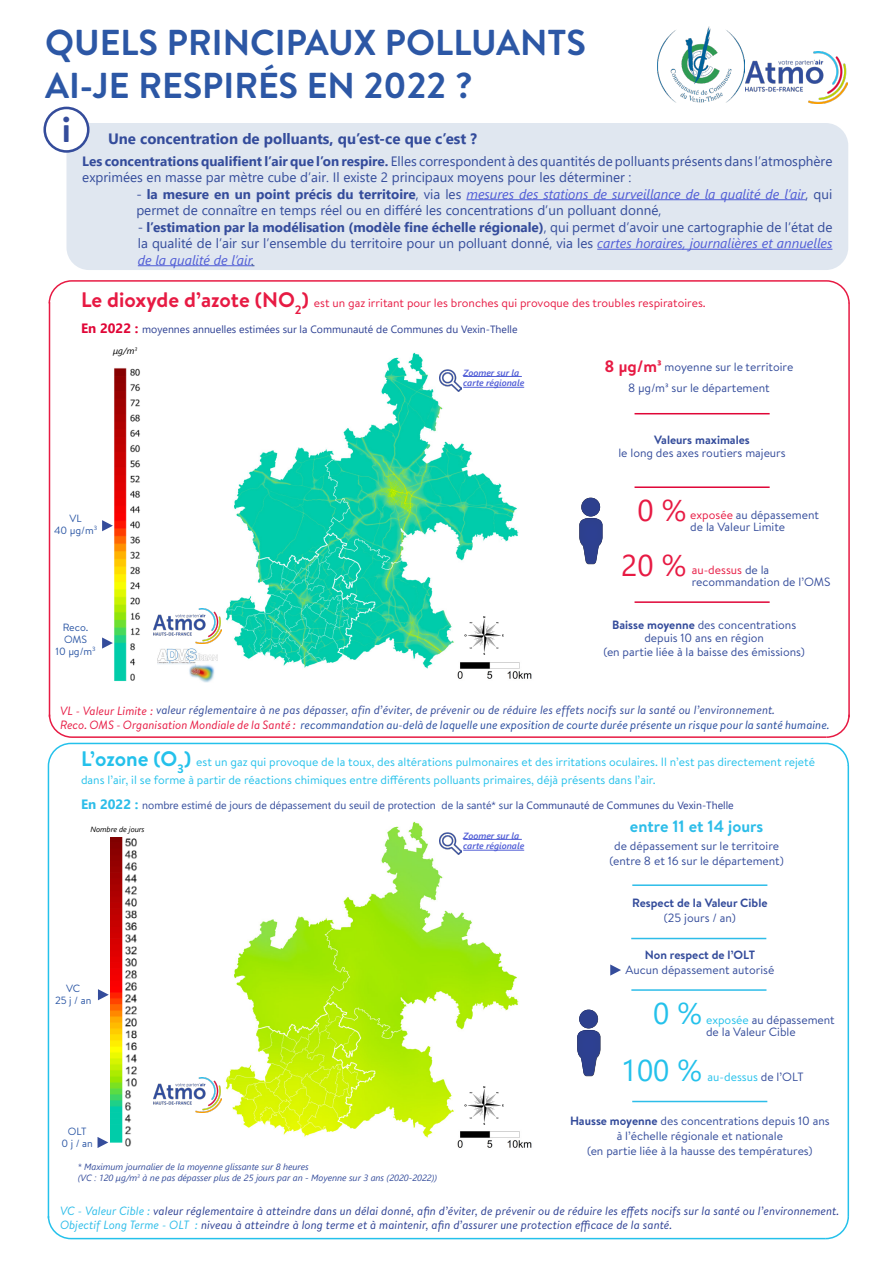
<style>
.page{position:relative;width:893px;height:1263px;background:#fff}
.page>*{position:absolute;margin:0;border:0;box-sizing:border-box;transform-origin:0 0}
.t1{font:700 36.3px "Brandon Text";color:#344c9b}
.t2{font:700 36px "Brandon Text";color:#2c57a5}
.t3{font:30px "Segoe UI";color:#24c1eb}
.t4{font:30px "Segoe UI";color:#e71a43}
.t5{font:700 16.5px "Brandon Text";color:#2dbde9}
.t6{font:700 15px "Segoe UI";color:#344c9b}
.t7{font:13.5px/16.5px "Segoe UI";color:#344c9b}
.t8{font:12px/12px "Brandon Text";color:#344c9b}
.t9{font:italic 12px "Brandon Text";color:#2d4093}
.t10{font:12px/18px "Brandon Text";color:#24c1eb}
.t11{font:italic 12px "Brandon Text";color:#274c9e}
.t12{font:italic 12px "Brandon Text";color:#344c9b}
.t13{font:12px "Brandon Text";color:#e71a43}
.t14{font:700 12px "Brandon Text";color:#344c9b}
.t15{font:10.5px "Segoe UI";color:#344c9b}
.t16{font:10.5px "Segoe UI";color:#2d4093}
.t17{font:10.5px "Brandon Text";color:#2c57a5}
.t18{font:italic 9px/10.8px "Segoe UI";color:#344c9b}
.t19{font:italic 600 9px/10.8px "Segoe UI";color:#4f5cd6}
.t20{font:italic 9px "Segoe UI";color:#000}
.t21{font:italic 7.5px "Segoe UI";color:#000}
.s1{font-weight:700}
.s2{font-style:italic;color:#4f5cd6}
.s3{font-style:italic}
.s4{font-weight:700;font-size:21px}
.s5{font-weight:700;font-size:12.3px}
.s6{font-weight:700;font-size:13.5px;color:#e00637}
.s7{font-weight:700;font-size:16.5px;color:#e71a43}
.s8{color:#e71a43}
.s9{font-weight:700;font-size:13.5px;color:#2dbde9}
.s10{color:#2d4093}
.s11{color:#24c1eb}
.s12{color:#344c9b}
.s13{color:#2dbde9}
</style>
<div class="page">
<img style="left:225px;top:821px;width:307px;height:327px">
<img style="left:225px;top:352px;width:307px;height:327px">
<svg style="left:48px;top:280px;width:802px;height:25px"></svg>
<svg style="left:47px;top:713px;width:803px;height:54px"></svg>
<div style="left:66px;top:123px;width:782px;height:147px;background:#e0e7f0;border-radius:22px"></div>
<hr style="left:466px;top:199px;width:340px;height:1px;background:#4f5cd6">
<hr style="left:597px;top:249px;width:235px;height:1px;background:#4f5cd6">
<hr style="left:138px;top:265px;width:114px;height:1px;background:#4f5cd6">
<div style="left:45px;top:108px;width:43px;height:43px;background:#fff;border-radius:50%"></div>
<div style="left:43px;top:107px;width:47px;height:46px;border:3px solid #344c9b;border-radius:50%"></div>
<svg style="left:47px;top:1214px;width:803px;height:26px"></svg>
<hr style="left:848px;top:303px;width:2px;height:414px;background:#e71a43">
<hr style="left:49px;top:302px;width:1px;height:415px;background:#e71a43">
<hr style="left:48px;top:766px;width:1px;height:452px;background:#24c1eb">
<hr style="left:848px;top:765px;width:1px;height:451px;background:#24c1eb">
<svg style="left:102px;top:520px;width:11px;height:11px"></svg>
<svg style="left:102px;top:637px;width:11px;height:12px"></svg>
<hr style="left:634px;top:413px;width:136px;height:1px;background:#e00637">
<img style="left:587px;top:497px;width:16px;height:68px">
<svg style="left:579px;top:498px;width:23px;height:66px"></svg>
<hr style="left:634px;top:486px;width:136px;height:2px;background:#e00637">
<hr style="left:634px;top:601px;width:136px;height:2px;background:#e00637">
<img style="left:114px;top:368px;width:27px;height:314px">
<hr style="left:463px;top:376px;width:59px;height:1px;background:#4f5cd6">
<hr style="left:463px;top:387px;width:61px;height:1px;background:#4f5cd6">
<img style="left:440px;top:370px;width:21px;height:22px">
<img style="left:440px;top:833px;width:21px;height:21px">
<hr style="left:463px;top:839px;width:59px;height:1px;background:#4f5cd6">
<hr style="left:463px;top:850px;width:61px;height:1px;background:#4f5cd6">
<hr style="left:632px;top:884px;width:135px;height:2px;background:#2dbde9">
<img style="left:585px;top:1009px;width:16px;height:68px">
<svg style="left:577px;top:1010px;width:23px;height:66px"></svg>
<hr style="left:631px;top:938px;width:135px;height:1px;background:#2dbde9">
<hr style="left:632px;top:1101px;width:135px;height:1px;background:#2dbde9">
<hr style="left:631px;top:989px;width:135px;height:2px;background:#2dbde9">
<svg style="left:610px;top:964px;width:11px;height:12px"></svg>
<img style="left:746px;top:52px;width:102px;height:52px">
<img style="left:657px;top:27px;width:87px;height:76px">
<svg style="left:98px;top:989px;width:11px;height:11px"></svg>
<img style="left:110px;top:838px;width:27px;height:309px">
<img style="left:157px;top:648px;width:60px;height:35px">
<img style="left:153px;top:608px;width:68px;height:35px">
<img style="left:461px;top:614px;width:46px;height:43px">
<img style="left:153px;top:1078px;width:68px;height:34px">
<img style="left:461px;top:1083px;width:46px;height:43px">
<svg style="left:98px;top:1137px;width:10px;height:11px"></svg>
<p class="t2" style="left:45px;top:18px;width:543px">QUELS PRINCIPAUX POLLUANTS</p>
<p class="t2" style="left:45px;top:61px;width:430px">AI-JE RESPIRÉS EN 2022 ?</p>
<p class="t1" style="left:62px;top:104px;width:11px">i</p>
<p class="t6" style="left:108px;top:125px;width:370px">Une concentration de polluants, qu’est-ce que c’est ?</p>
<p class="t7" style="left:82px;top:151px;width:752px"><span class="s1">Les concentrations qualifient l’air que l’on respire.</span> Elles correspondent à des quantités de polluants présents dans l’atmosphère exprimées en masse par mètre cube d’air. Il existe 2 principaux moyens pour les déterminer :</p>
<p class="t7" style="left:136px;top:184px;width:698px">- <span class="s1">la mesure en un point précis du territoire</span>, via les <span class="s2">mesures des stations de surveillance de la qualité de l’air</span>, qui permet de connaître en temps réel ou en différé les concentrations d’un polluant donné,</p>
<p class="t7" style="left:138px;top:217px;width:696px;text-align:justify">- <span class="s1">l’estimation par la modélisation (modèle fine échelle régionale)</span>, qui permet d’avoir une cartographie de l’état de la qualité de l’air sur l’ensemble du territoire pour un polluant donné, via les <span class="s2">cartes horaires, journalières et annuelles de la qualité de l’air</span><span class="s3">.</span></p>
<p class="t13" style="left:81px;top:294px;width:626px"><span class="s4">Le dioxyde d’azote (NO</span><span class="s5">2</span><span class="s4">)</span> est un gaz irritant pour les bronches qui provoque des troubles respiratoires.</p>
<p class="t16" style="left:81px;top:320px;width:438px"><span class="s6">En 2022 :</span> moyennes annuelles estimées sur la Communauté de Communes du Vexin-Thelle</p>
<p class="t20" style="left:113px;top:343px;width:26px">µg/m<sup>3</sup></p>
<p class="t19" style="left:463px;top:366px;width:62px">Zoomer sur la carte régionale</p>
<p class="t8" style="left:604px;top:360px;width:190px"><span class="s7">8 µg/m3</span> moyenne sur le territoire</p>
<p class="t8" style="left:628px;top:381px;width:143px">8 µg/m3 sur le département</p>
<p class="t14" style="left:654px;top:431px;width:97px">Valeurs maximales</p>
<p class="t8" style="left:618px;top:447px;width:169px">le long des axes routiers majeurs</p>
<p class="t17" style="left:70px;top:511px;width:14px">VL</p>
<p class="t17" style="left:54px;top:523px;width:45px">40 µg/m<sup>3</sup></p>
<p class="t17" style="left:63px;top:620px;width:27px">Reco.</p>
<p class="t17" style="left:64px;top:632px;width:25px">OMS</p>
<p class="t17" style="left:56px;top:644px;width:42px">10 µg/m<sup>3</sup></p>
<p class="t4" style="left:637px;top:482px;width:50px">0 %</p>
<p class="t4" style="left:621px;top:537px;width:67px">20 %</p>
<p class="t8" style="left:690px;top:508px;width:130px"><span class="s8">exposée</span> au dépassement de la Valeur Limite</p>
<p class="t8" style="left:692px;top:564px;width:140px"><span class="s8">au-dessus</span> de la recommandation de l’OMS</p>
<p class="t8" style="left:612px;top:617px;width:186px;line-height:13.5px;text-align:center"><span class="s1">Baisse moyenne</span> des concentrations depuis 10 ans en région</p>
<p class="t8" style="left:603px;top:645px;width:203px">(en partie liée à la baisse des émissions)</p>
<p class="t12" style="left:60px;top:701px;width:717px"><span class="s8">VL - Valeur Limite :</span> valeur réglementaire à ne pas dépasser, afin d’éviter, de prévenir ou de réduire les effets nocifs sur la santé ou l’environnement.</p>
<p class="t11" style="left:60px;top:716px;width:771px"><span class="s8">Reco. OMS - Organisation Mondiale de la Santé :</span> recommandation au-delà de laquelle une exposition de courte durée présente un risque pour la santé humaine.</p>
<p class="t10" style="left:81px;top:753px;width:736px"><span class="s4">L’ozone (O</span><span class="s5">3</span><span class="s4">)</span> est un gaz qui provoque de la toux, des altérations pulmonaires et des irritations oculaires. Il n’est pas directement rejeté dans l’air, il se forme à partir de réactions chimiques entre différents polluants primaires, déjà présents dans l’air.</p>
<p class="t15" style="left:81px;top:795px;width:654px"><span class="s9">En 2022 :</span> nombre estimé de jours de dépassement du seuil de protection de la santé* sur <span class="s10">la Communauté de Communes du Vexin-Thelle</span></p>
<p class="t21" style="left:91px;top:822px;width:56px">Nombre de jours</p>
<p class="t19" style="left:463px;top:828px;width:62px">Zoomer sur la carte régionale</p>
<p class="t17" style="left:66px;top:981px;width:16px">VC</p>
<p class="t17" style="left:55px;top:993px;width:38px">25 j / an</p>
<p class="t17" style="left:68px;top:1124px;width:20px">OLT</p>
<p class="t17" style="left:62px;top:1136px;width:33px">0 j / an</p>
<p class="t18" style="left:78px;top:1160px;width:361px">* Maximum journalier de la moyenne glissante sur 8 heures<br>(VC : 120 µg/m<sup>3</sup> à ne pas dépasser plus de 25 jours par an - Moyenne sur 3 ans (2020-2022))</p>
<p class="t5" style="left:630px;top:815px;width:135px">entre 11 et 14 jours</p>
<p class="t8" style="left:614px;top:839px;width:166px">de dépassement sur le territoire</p>
<p class="t8" style="left:609px;top:854px;width:176px">(entre 8 et 16 sur le département)</p>
<p class="t14" style="left:632px;top:894px;width:137px">Respect de la Valeur Cible</p>
<p class="t8" style="left:664px;top:911px;width:73px">(25 jours / an)</p>
<p class="t14" style="left:645px;top:947px;width:112px">Non respect de l’OLT</p>
<p class="t8" style="left:626px;top:964px;width:150px">Aucun dépassement autorisé</p>
<p class="t3" style="left:653px;top:985px;width:50px">0 %</p>
<p class="t3" style="left:621px;top:1042px;width:83px">100 %</p>
<p class="t8" style="left:570px;top:1113px;width:261px;line-height:15px;text-align:center"><span class="s1">Hausse moyenne</span> des concentrations depuis 10 ans à l’échelle régionale et nationale</p>
<p class="t8" style="left:587px;top:1144px;width:227px">(en partie liée à la hausse des températures)</p>
<p class="t8" style="left:706px;top:1014px;width:130px"><span class="s11">exposée</span> au dépassement</p>
<p class="t8" style="left:706px;top:1026px;width:91px">de la Valeur Cible</p>
<p class="t10" style="left:708px;top:1067px;width:98px">au-dessus <span class="s12">de l’OLT</span></p>
<p class="t9" style="left:60px;top:1203px;width:781px"><span class="s13">VC - Valeur Cible :</span> valeur réglementaire à atteindre dans un délai donné, afin d’éviter, de prévenir ou de réduire les effets nocifs sur la santé ou l’environnement.</p>
<p class="t9" style="left:60px;top:1216px;width:614px"><span class="s13">Objectif Long Terme - OLT :</span> niveau à atteindre à long terme et à maintenir, afin d’assurer une protection efficace de la santé.</p>
</div>
